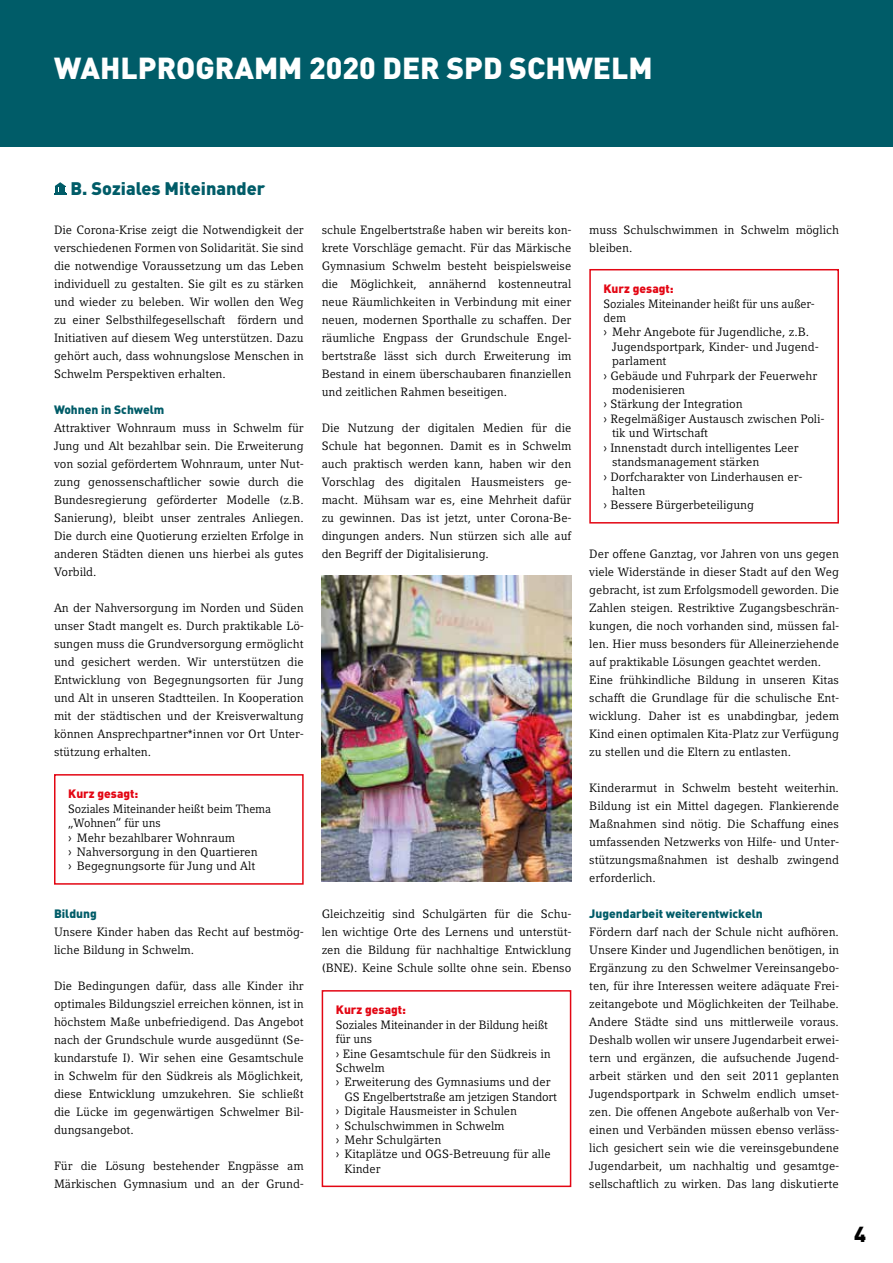
<style>
.page{position:relative;width:893px;height:1263px;background:#fff}
.page>*{position:absolute;margin:0;border:0;box-sizing:border-box;transform-origin:0 0}
.t1{font:900 30px "DIN";color:#fff}
.t2{font:900 21.45px "DIN";color:#000}
.t3{font:900 18px "DIN";color:#005c68}
.t4{font:12px/18px "Compatil Letter LT";color:#000;text-align:justify}
.t5{font:900 12px "DIN";color:#005c68}
.t6{font:900 12px "DIN";color:#e30613}
</style>
<div class="page">
<div style="left:0;top:0;width:893px;height:146px;background:#005c68"></div>
<div style="left:322px;top:990px;width:249px;height:197px;border:2px solid #e30613"></div>
<div style="left:54px;top:774px;width:250px;height:111px;border:2px solid #e30613"></div>
<svg style="left:54px;top:182px;width:12px;height:13px"></svg>
<img style="left:322px;top:576px;width:249px;height:306px">
<div style="left:589px;top:269px;width:250px;height:255px;border:2px solid #e30613"></div>
<h1 class="t1" style="left:54px;top:48px;width:600px">WAHLPROGRAMM 2020 DER SPD SCHWELM</h1>
<h3 class="t3" style="left:71px;top:177px;width:196px">B. Soziales Miteinander</h3>
<p class="t4" style="left:54px;top:221px;width:251px">Die Corona-Krise zeigt die Notwendigkeit der verschiedenen Formen von Solidarität. Sie sind die notwendige Voraussetzung um das Leben individuell zu gestalten. Sie gilt es zu stärken und wieder zu beleben. Wir wollen den Weg zu einer Selbsthilfegesellschaft fördern und Initiativen auf diesem Weg unterstützen. Dazu gehört auch, dass wohnungslose Menschen in Schwelm Perspektiven erhalten.</p>
<p class="t5" style="left:54px;top:402px;width:112px">Wohnen in Schwelm</p>
<p class="t4" style="left:54px;top:419px;width:252px">Attraktiver Wohnraum muss in Schwelm für Jung und Alt bezahlbar sein. Die Erweiterung von sozial gefördertem Wohnraum, unter Nut&shy;zung genossenschaftlicher sowie durch die Bundesregierung geförderter Modelle (z.B.<br>Sanierung), bleibt unser zentrales Anliegen.<br>Die durch eine Quotierung erzielten Erfolge in anderen Städten dienen uns hierbei als gutes Vorbild.</p>
<p class="t4" style="left:54px;top:599px;width:252px">An der Nahversorgung im Norden und Süden unser Stadt mangelt es. Durch praktikable Lö&shy;sungen muss die Grundversorgung ermöglicht und gesichert werden. Wir unterstützen die Entwicklung von Begegnungsorten für Jung und Alt in unseren Stadtteilen. In Kooperation mit der städtischen und der Kreisverwaltung können Ansprechpartner*innen vor Ort Unter&shy;stützung erhalten.</p>
<p class="t6" style="left:68px;top:786px;width:72px">Kurz gesagt:</p>
<p class="t4" style="left:68px;top:801px;width:204px;line-height:14.4px;text-align:left">Soziales Miteinander heißt beim Thema „Wohnen“ für uns<br>› Mehr bezahlbarer Wohnraum<br>› Nahversorgung in den Quartieren<br>› Begegnungsorte für Jung und Alt</p>
<p class="t5" style="left:54px;top:906px;width:44px">Bildung</p>
<p class="t4" style="left:54px;top:923px;width:252px">Unsere Kinder haben das Recht auf bestmög&shy;liche Bildung in Schwelm.</p>
<p class="t4" style="left:54px;top:977px;width:252px">Die Bedingungen dafür, dass alle Kinder ihr optimales Bildungsziel erreichen können, ist in höchstem Maße unbefriedigend. Das Angebot nach der Grundschule wurde ausgedünnt (Se&shy;kundarstufe I). Wir sehen eine Gesamtschule in Schwelm für den Südkreis als Möglichkeit, diese Entwicklung umzukehren. Sie schließt die Lücke im gegenwärtigen Schwelmer Bil&shy;dungsangebot.</p>
<p class="t4" style="left:54px;top:1157px;width:252px">Für die Lösung bestehender Engpässe am<br>Märkischen Gymnasium und an der Grund-</p>
<p class="t4" style="left:322px;top:221px;width:252px">schule Engelbertstraße haben wir bereits kon&shy;krete Vorschläge gemacht. Für das Märkische Gymnasium Schwelm besteht beispielsweise die Möglichkeit, annähernd kostenneutral neue Räumlichkeiten in Verbindung mit einer neuen, modernen Sporthalle zu schaffen. Der räumliche Engpass der Grundschule Engel&shy;bertstraße lässt sich durch Erweiterung im Bestand in einem überschaubaren finanziellen und zeitlichen Rahmen beseitigen.</p>
<p class="t4" style="left:322px;top:419px;width:252px">Die Nutzung der digitalen Medien für die Schule hat begonnen. Damit es in Schwelm auch praktisch werden kann, haben wir den Vorschlag des digitalen Hausmeisters ge&shy;macht. Mühsam war es, eine Mehrheit dafür zu gewinnen. Das ist jetzt, unter Corona-Be&shy;dingungen anders. Nun stürzen sich alle auf den Begriff der Digitalisierung.</p>
<p class="t4" style="left:322px;top:905px;width:252px">Gleichzeitig sind Schulgärten für die Schu&shy;len wichtige Orte des Lernens und unterstüt&shy;zen die Bildung für nachhaltige Entwicklung (BNE). Keine Schule sollte ohne sein. Ebenso</p>
<p class="t6" style="left:336px;top:1002px;width:72px">Kurz gesagt:</p>
<p class="t4" style="left:336px;top:1015px;width:214px">Soziales Miteinander in der Bildung heißt</p>
<p class="t4" style="left:336px;top:1030px;width:38px">für uns</p>
<p class="t4" style="left:336px;top:1044px;width:216px">› Eine Gesamtschule für den Südkreis in</p>
<p class="t4" style="left:336px;top:1059px;width:50px">Schwelm</p>
<p class="t4" style="left:336px;top:1073px;width:216px">› Erweiterung des Gymnasiums und der</p>
<p class="t4" style="left:344px;top:1087px;width:214px">GS Engelbertstraße am jetzigen Standort</p>
<p class="t4" style="left:336px;top:1102px;width:183px">› Digitale Hausmeister in Schulen</p>
<p class="t4" style="left:336px;top:1116px;width:170px">› Schulschwimmen in Schwelm</p>
<p class="t4" style="left:336px;top:1131px;width:107px">› Mehr Schulgärten</p>
<p class="t4" style="left:336px;top:1145px;width:216px">› Kitaplätze und OGS-Betreuung für alle</p>
<p class="t4" style="left:344px;top:1159px;width:38px">Kinder</p>
<p class="t4" style="left:589px;top:221px;width:251px">muss Schulschwimmen in Schwelm möglich bleiben.</p>
<p class="t6" style="left:604px;top:281px;width:72px">Kurz gesagt:</p>
<p class="t4" style="left:604px;top:294px;width:213px">Soziales Miteinander heißt für uns außer-</p>
<p class="t4" style="left:604px;top:309px;width:24px">dem</p>
<p class="t4" style="left:604px;top:323px;width:207px">› Mehr Angebote für Jugendliche, z.B.</p>
<p class="t4" style="left:612px;top:338px;width:208px">Jugendsportpark, Kinder- und Jugend-</p>
<p class="t4" style="left:612px;top:352px;width:56px">parlament</p>
<p class="t4" style="left:604px;top:366px;width:215px">› Gebäude und Fuhrpark der Feuerwehr</p>
<p class="t4" style="left:612px;top:381px;width:75px">modenisieren</p>
<p class="t4" style="left:604px;top:395px;width:141px">› Stärkung der Integration</p>
<p class="t4" style="left:604px;top:410px;width:223px">› Regelmäßiger Austausch zwischen Poli-</p>
<p class="t4" style="left:612px;top:424px;width:97px">tik und Wirtschaft</p>
<p class="t4" style="left:604px;top:438px;width:196px">› Innenstadt durch intelligentes Leer</p>
<p class="t4" style="left:612px;top:453px;width:149px">standsmanagement stärken</p>
<p class="t4" style="left:604px;top:467px;width:201px">› Dorfcharakter von Linderhausen er-</p>
<p class="t4" style="left:612px;top:482px;width:35px">halten</p>
<p class="t4" style="left:604px;top:496px;width:152px">› Bessere Bürgerbeteiligung</p>
<p class="t4" style="left:589px;top:545px;width:252px;text-align:left">Der offene Ganztag, vor Jahren von uns gegen viele Widerstände in dieser Stadt auf den Weg gebracht, ist zum Erfolgsmodell geworden. Die Zahlen steigen. Restriktive Zugangsbeschrän&shy;kungen, die noch vorhanden sind, müssen fal&shy;len. Hier muss besonders für Alleinerziehende auf praktikable Lösungen geachtet werden.<br>Eine frühkindliche Bildung in unseren Kitas schafft die Grundlage für die schulische Ent&shy;wicklung. Daher ist es unabdingbar, jedem Kind einen optimalen Kita-Platz zur Verfügung zu stellen und die Eltern zu entlasten.</p>
<p class="t4" style="left:589px;top:779px;width:252px">Kinderarmut in Schwelm besteht weiterhin.<br>Bildung ist ein Mittel dagegen. Flankierende Maßnahmen sind nötig. Die Schaffung eines umfassenden Netzwerks von Hilfe- und Unter&shy;stützungsmaßnahmen ist deshalb zwingend erforderlich.</p>
<p class="t5" style="left:589px;top:906px;width:175px">Jugendarbeit weiterentwickeln</p>
<p class="t4" style="left:589px;top:923px;width:252px">Fördern darf nach der Schule nicht aufhören.<br>Unsere Kinder und Jugendlichen benötigen, in Ergänzung zu den Schwelmer Vereinsangebo&shy;ten, für ihre Interessen weitere adäquate Frei&shy;zeitangebote und Möglichkeiten der Teilhabe.<br>Andere Städte sind uns mittlerweile voraus.<br>Deshalb wollen wir unsere Jugendarbeit erwei&shy;tern und ergänzen, die aufsuchende Jugend&shy;arbeit stärken und den seit 2011 geplanten Jugendsportpark in Schwelm endlich umset&shy;zen. Die offenen Angebote außerhalb von Ver&shy;einen und Verbänden müssen ebenso verläss&shy;lich gesichert sein wie die vereinsgebundene Jugendarbeit, um nachhaltig und gesamtge&shy;sellschaftlich zu wirken. Das lang diskutierte</p>
<h2 class="t2" style="left:854px;top:1220px;width:13px">4</h2>
</div>
